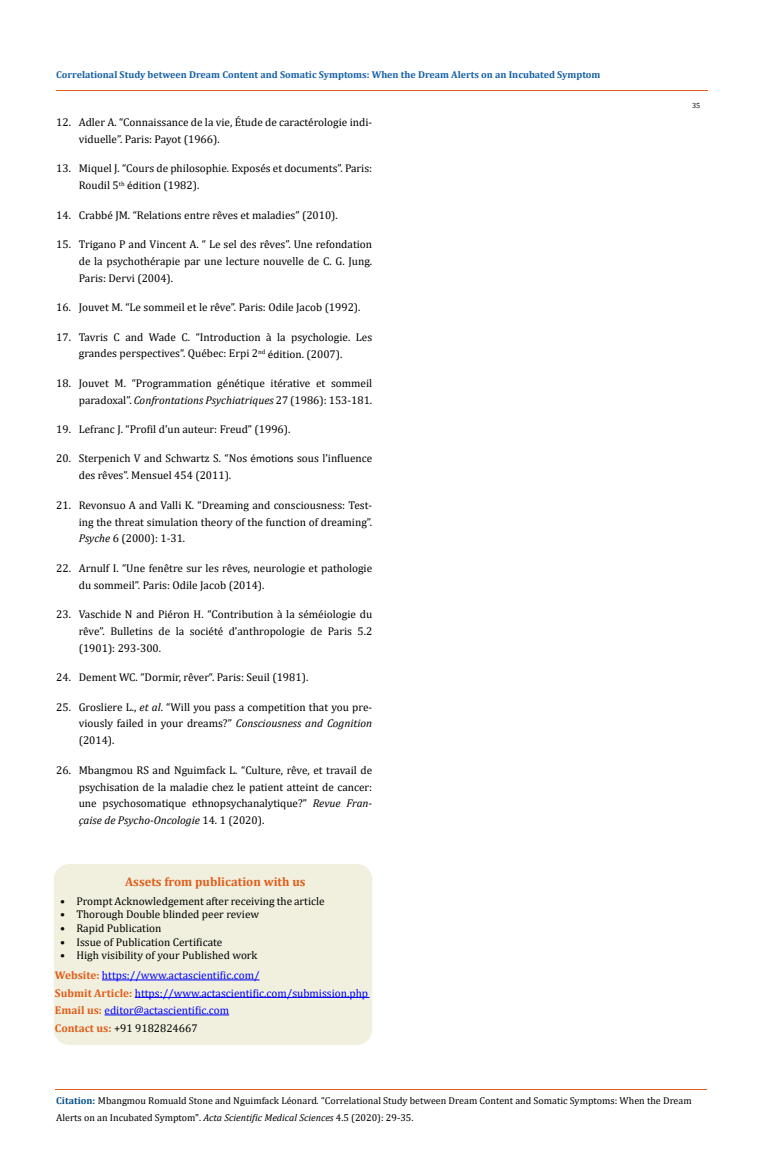
<style>
.page{position:relative;width:764px;height:1170px;background:#fff}
.page>*{position:absolute;margin:0;border:0;box-sizing:border-box;transform-origin:0 0}
.t1{font:700 12.5px "Cambria";color:#e05d1a}
.t2{font:11.25px/16.9px "Cambria";color:#000}
.t3{font:11.25px/17.5px "Cambria";color:#00f}
.t4{font:10px/17.5px "Cambria";color:#000}
.t5{font:700 10px "Cambria";color:#1560a6}
.t6{font:7.5px "Cambria";color:#000}
.s1{font-family:"Calibri"}
.s2{font-style:italic}
.s3{font-weight:700;color:#e05d1a}
.s4{color:#000}
.s5{font-weight:700;color:#035089}
</style>
<div class="page">
<hr style="left:56px;top:91px;width:651px;height:1px;background:#e05d1a">
<div style="left:54px;top:865px;width:317px;height:179px;background:#f1f0de;border-radius:15px"></div>
<div style="left:54px;top:864px;width:318px;height:181px;border:1px solid #f1f0de;border-radius:15px"></div>
<hr style="left:102px;top:980px;width:157px;height:1px;background:#00f">
<hr style="left:135px;top:997px;width:234px;height:1px;background:#00f">
<hr style="left:104px;top:1015px;width:125px;height:1px;background:#00f">
<hr style="left:55px;top:1089px;width:651px;height:1px;background:#e05d1a">
<p class="t5" style="left:56px;top:68px;width:546px">Correlational Study between Dream Content and Somatic Symptoms: When the Dream Alerts on an Incubated Symptom</p>
<p class="t2" style="left:79px;top:114px;width:295px;text-indent:-22px">12. Adler A. “Connaissance de la vie, Étude de caractérologie indi&shy;viduelle”. Paris: Payot (1966).</p>
<p class="t2" style="left:79px;top:160px;width:295px;text-indent:-22px">13. Miquel J. “Cours de philosophie. Exposés et documents”. Paris:<br>Roudil 5<sup>th</sup> <span class="s1">éd</span>ition (1982).</p>
<p class="t2" style="left:56px;top:206px;width:283px">14. Crabbé JM. “Relations entre rêves et maladies” (2010).</p>
<p class="t2" style="left:79px;top:236px;width:295px;text-align:justify;text-indent:-22px">15. Trigano P and Vincent A. “ Le sel des rêves”. Une refondation de la psychothérapie par une lecture nouvelle de C. G. Jung.<br>Paris: Dervi (2004).</p>
<p class="t2" style="left:56px;top:299px;width:306px">16. Jouvet M. “Le sommeil et le rêve”. Paris: Odile Jacob (1992).</p>
<p class="t2" style="left:79px;top:328px;width:295px;text-indent:-22px">17. Tavris C and Wade C. “Introduction à la psychologie. Les grandes perspectives“. Québec: Erpi 2<sup>nd</sup> <span class="s1">éd</span>ition. (2007).</p>
<p class="t2" style="left:56px;top:375px;width:317px;text-align:right">18. Jouvet M. “Programmation génétique itérative et sommeil paradoxal”. <span class="s2">Confrontations Psychiatriques</span> 27 (1986): 153-181.</p>
<p class="t2" style="left:56px;top:421px;width:236px">19. Lefranc J. “Profil d’un auteur: Freud” (1996).</p>
<p class="t2" style="left:79px;top:450px;width:295px;text-indent:-22px">20. Sterpenich V and Schwartz S. “Nos <span class="s1">émotions</span> sous l’influence des rêves”. Mensuel 454 (2011).</p>
<p class="t2" style="left:79px;top:496px;width:295px;text-align:justify;text-indent:-22px">21. Revonsuo A and Valli K. “Dreaming and consciousness: Test&shy;ing the threat simulation theory of the function of dreaming”.<br><span class="s2">Psyche</span> 6 (2000): 1-31.</p>
<p class="t2" style="left:79px;top:560px;width:295px;text-indent:-22px">22. Arnulf I. “Une fenêtre sur les rêves, neurologie et pathologie du sommeil”. Paris: Odile Jacob (2014).</p>
<p class="t2" style="left:79px;top:606px;width:295px;text-align:justify;text-indent:-22px">23. Vaschide N and Piéron H. “Contribution à la séméiologie du rêve”. Bulletins de la société d’anthropologie de Paris 5.2 (1901): 293-300.</p>
<p class="t2" style="left:56px;top:669px;width:253px">24. Dement WC. “Dormir, rêver“. Paris: Seuil (1981).</p>
<p class="t2" style="left:79px;top:698px;width:295px;text-align:justify;text-indent:-22px">25. Grosliere L., <span class="s2">et al</span>. “Will you pass a competition that you pre&shy;viously failed in your dreams?” <span class="s2">Consciousness and Cognition </span>(2014).</p>
<p class="t2" style="left:79px;top:761px;width:295px;text-align:justify;text-indent:-22px">26. Mbangmou RS and Nguimfack L. “Culture, rêve, et travail de psychisation de la maladie chez le patient atteint de cancer: une psychosomatique ethnopsychanalytique?” <span class="s2">Revue Fran&shy;çaise de Psycho-Oncologie</span> 14. 1 (2020).</p>
<p class="t1" style="left:125px;top:873px;width:182px">Assets from publication with us</p>
<p class="t2" style="left:60px;top:892px;width:266px">• Prompt Acknowledgement after receiving the article</p>
<p class="t2" style="left:60px;top:906px;width:201px">• Thorough Double blinded peer review</p>
<p class="t2" style="left:60px;top:920px;width:103px">• Rapid Publication</p>
<p class="t2" style="left:60px;top:933px;width:164px">• Issue of Publication Certificate</p>
<p class="t2" style="left:60px;top:947px;width:199px">• High visibility of your Published work</p>
<p class="t3" style="left:55px;top:967px;width:315px"><span class="s3">Website:</span> https://www.actascientific.com/<br><span class="s3">Submit Article:</span> https://www.actascientific.com/submission.php <span class="s3">Email us:</span> editor@actascientific.com<br><span class="s3">Contact us:</span> <span class="s4">+91 9182824667</span></p>
<p class="t6" style="left:692px;top:101px;width:10px">35</p>
<p class="t4" style="left:56px;top:1091px;width:637px"><span class="s5">Citation:</span> Mbangmou Romuald Stone and Nguimfack Léonard<span class="s2">.</span> “Correlational Study between Dream Content and Somatic Symptoms: When the Dream<br>Alerts on an Incubated Symptom". <span class="s2">Acta Scientific Medical Sciences</span> 4.5 (2020): 29-35.</p>
</div>
